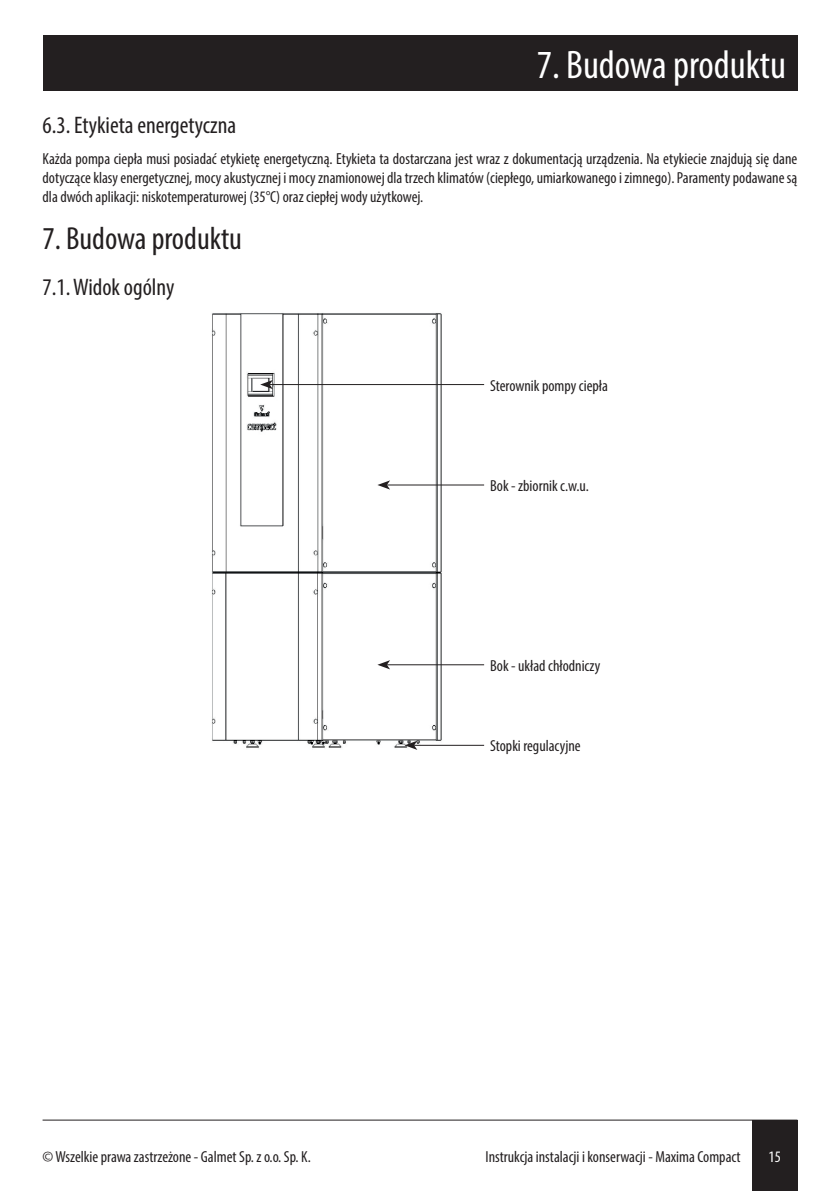
<style>
.page{position:relative;width:840px;height:1191px;background:#fff}
.page>*{position:absolute;margin:0;border:0;box-sizing:border-box;transform-origin:0 0}
.t1{font:condensed 40px "Myriad Pro";color:#fff}
.t2{font:condensed 32px "Myriad Pro";color:#231f20}
.t3{font:condensed 24px "Myriad Pro";color:#231f20}
.t4{font:condensed 16px/19.2px "Myriad Pro";color:#231f20;text-align:justify}
.t5{font:condensed 16px "Myriad Pro";color:#fff}
</style>
<div class="page">
<hr style="left:43px;top:1119px;width:754px;height:1px;background:#231f20">
<div style="left:751px;top:1120px;width:46px;height:71px;background:#231f20"></div>
<img style="left:212px;top:313px;width:232px;height:435px">
<hr style="left:269px;top:384px;width:215px;height:1px;background:#231f20">
<svg style="left:260px;top:380px;width:13px;height:9px"></svg>
<hr style="left:386px;top:484px;width:98px;height:1px;background:#231f20">
<svg style="left:377px;top:480px;width:13px;height:9px"></svg>
<hr style="left:386px;top:664px;width:98px;height:1px;background:#231f20">
<svg style="left:377px;top:660px;width:13px;height:9px"></svg>
<hr style="left:414px;top:745px;width:70px;height:1px;background:#231f20">
<svg style="left:404px;top:740px;width:13px;height:10px"></svg>
<div style="left:43px;top:35px;width:754px;height:56px;background:#231f20"></div>
<h1 class="t1" style="left:536px;top:41px;width:251px">7. Budowa produktu</h1>
<h3 class="t3" style="left:43px;top:111px;width:195px">6.3. Etykieta energetyczna</h3>
<p class="t4" style="left:43px;top:149px;width:756px">Każda pompa ciepła musi posiadać etykietę energetyczną. Etykieta ta dostarczana jest wraz z dokumentacją urządzenia. Na etykiecie znajdują się dane dotyczące klasy energetycznej, mocy akustycznej i mocy znamionowej dla trzech klimatów (ciepłego, umiarkowanego i zimnego). Paramenty podawane są dla dwóch aplikacji: niskotemperaturowej (35°C) oraz ciepłej wody użytkowej.</p>
<h2 class="t2" style="left:43px;top:219px;width:201px">7. Budowa produktu</h2>
<h3 class="t3" style="left:43px;top:273px;width:133px">7.1. Widok ogólny</h3>
<p class="t4" style="left:490px;top:375px;width:119px">Sterownik pompy ciepła</p>
<p class="t4" style="left:490px;top:476px;width:100px">Bok - zbiornik c.w.u.</p>
<p class="t4" style="left:490px;top:655px;width:111px">Bok - układ chłodniczy</p>
<p class="t4" style="left:490px;top:736px;width:92px">Stopki regulacyjne</p>
<p class="t4" style="left:43px;top:1146px;width:270px">© Wszelkie prawa zastrzeżone - Galmet Sp. z o.o. Sp. K.</p>
<p class="t4" style="left:485px;top:1146px;width:256px">Instrukcja instalacji i konserwacji - Maxima Compact</p>
<p class="t5" style="left:768px;top:1146px;width:14px">15</p>
</div>
